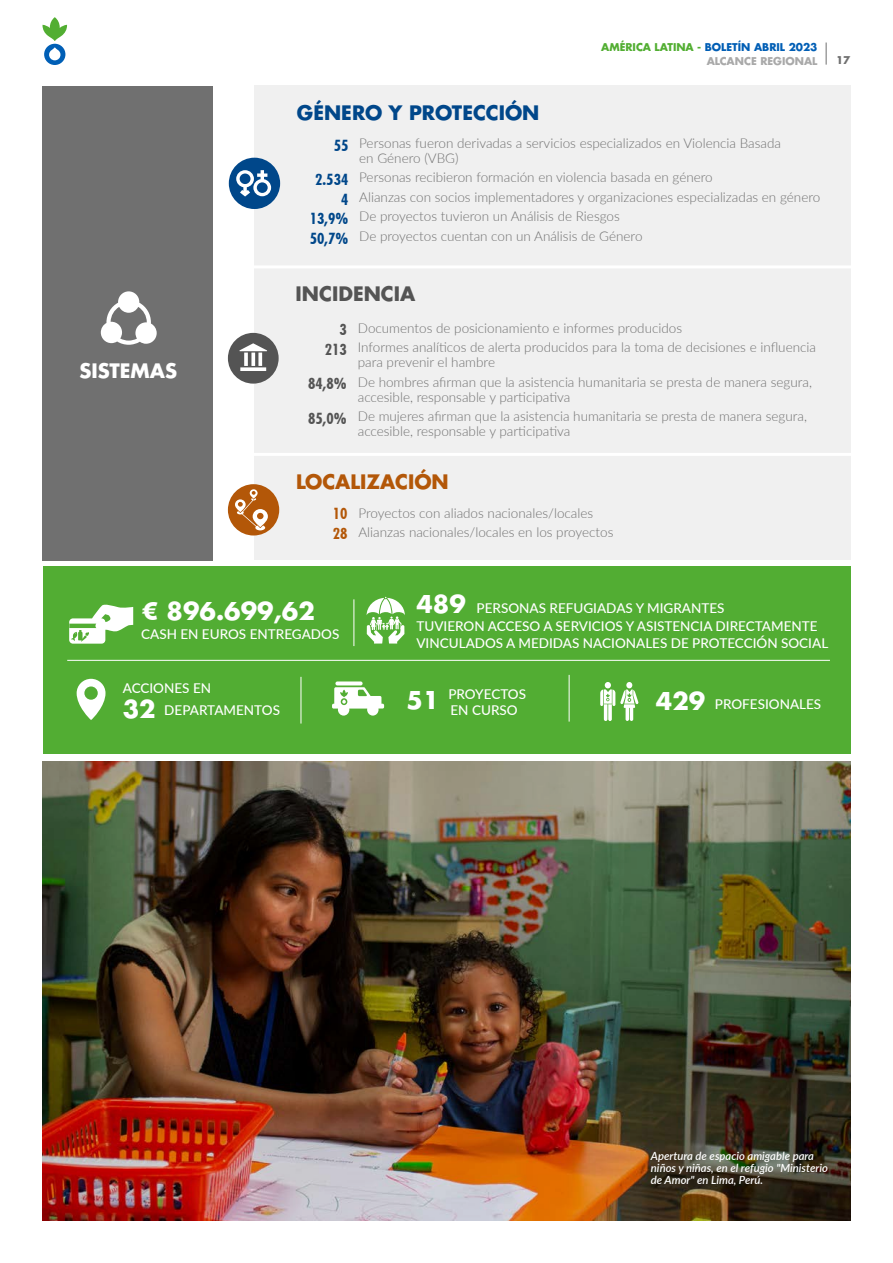
<style>
.page{position:relative;width:893px;height:1263px;background:#fff}
.page>*{position:absolute;margin:0;border:0;box-sizing:border-box;transform-origin:0 0}
.t1{font:700 24px "Futura LT Pro";color:#fff}
.t2{font:700 19.5px "Futura LT Pro";color:#00478a}
.t3{font:700 19.5px "Futura LT Pro";color:#b35708}
.t4{font:700 19.5px "Futura LT Pro";color:#545454}
.t5{font:700 19.5px "Futura LT Pro";color:#fff}
.t6{font:700 condensed 15px "Futura LT Pro";color:#00478a}
.t7{font:700 condensed 15px "Futura LT Pro";color:#545454}
.t8{font:700 condensed 15px "Futura LT Pro";color:#b35708}
.t9{font:300 13.5px/15px "Lato";color:#707070}
.t10{font:500 13.5px/16.5px "Lato";color:#fff}
.t11{font:italic 600 11.25px/12px "Lato";color:#fff}
.t12{font:700 10.5px/13.4px "Futura LT Pro";color:#005eb5;text-align:right}
.t13{font:700 10.5px "Futura LT Pro";color:#707070}
.s1{color:#52ae32}
.s2{color:#a9a9a9}
</style>
<div class="page">
<svg style="left:826px;top:43px;width:1px;height:22px"></svg>
<svg style="left:43px;top:17px;width:24px;height:48px"></svg>
<div style="left:254px;top:85px;width:596px;height:475px;background:#eaeaea"></div>
<hr style="left:238px;top:265px;width:628px;height:3px;background:#fff">
<hr style="left:240px;top:453px;width:628px;height:3px;background:#fff">
<div style="left:43px;top:86px;width:170px;height:474px;background:#707070"></div>
<svg style="left:101px;top:291px;width:56px;height:54px"></svg>
<div style="left:229px;top:158px;width:51px;height:51px;background:#00478a;border-radius:50%"></div>
<svg style="left:236px;top:170px;width:35px;height:27px"></svg>
<div style="left:228px;top:333px;width:51px;height:51px;background:#545454;border-radius:50%"></div>
<svg style="left:239px;top:343px;width:28px;height:28px"></svg>
<div style="left:228px;top:484px;width:51px;height:51px;background:#b35708;border-radius:50%"></div>
<svg style="left:235px;top:489px;width:33px;height:41px"></svg>
<div style="left:43px;top:567px;width:808px;height:187px;background:#52ad33"></div>
<hr style="left:67px;top:660px;width:763px;height:1px;background:#fff">
<hr style="left:354px;top:599px;width:1px;height:47px;background:#fff">
<hr style="left:301px;top:677px;width:1px;height:46px;background:#fff">
<hr style="left:569px;top:675px;width:1px;height:47px;background:#fff">
<svg style="left:69px;top:604px;width:64px;height:40px"></svg>
<svg style="left:332px;top:687px;width:52px;height:29px"></svg>
<svg style="left:335px;top:681px;width:28px;height:4px"></svg>
<svg style="left:600px;top:682px;width:39px;height:39px"></svg>
<svg style="left:77px;top:679px;width:29px;height:41px"></svg>
<img style="left:42px;top:761px;width:808px;height:459px">
<svg style="left:367px;top:597px;width:38px;height:46px"></svg>
<p class="t5" style="left:80px;top:355px;width:99px">SISTEMAS</p>
<p class="t2" style="left:297px;top:97px;width:244px">GÉNERO Y PROTECCIÓN</p>
<p class="t12" style="left:601px;top:40px;width:218px"><span class="s1">AMÉRICA LATINA -</span> BOLETÍN ABRIL 2023<br><span class="s2">ALCANCE REGIONAL</span></p>
<p class="t6" style="left:334px;top:135px;width:16px">55</p>
<p class="t6" style="left:315px;top:169px;width:35px">2.534</p>
<p class="t6" style="left:341px;top:189px;width:9px">4</p>
<p class="t6" style="left:310px;top:208px;width:40px">13,9%</p>
<p class="t6" style="left:310px;top:228px;width:40px">50,7%</p>
<p class="t9" style="left:359px;top:135px;width:423px">Personas fueron derivadas a servicios especializados en Violencia Basada</p>
<p class="t9" style="left:359px;top:150px;width:101px">en Género (VBG)</p>
<p class="t9" style="left:359px;top:170px;width:355px">Personas recibieron formación en violencia basada en género</p>
<p class="t9" style="left:359px;top:189px;width:463px">Alianzas con socios implementadores y organizaciones especializadas en género</p>
<p class="t9" style="left:359px;top:209px;width:262px">De proyectos tuvieron un Análisis de Riesgos</p>
<p class="t9" style="left:359px;top:228px;width:285px">De proyectos cuentan con un Análisis de Género</p>
<p class="t4" style="left:296px;top:279px;width:121px">INCIDENCIA</p>
<p class="t7" style="left:339px;top:320px;width:9px">3</p>
<p class="t7" style="left:325px;top:339px;width:24px">213</p>
<p class="t7" style="left:308px;top:374px;width:40px">84,8%</p>
<p class="t7" style="left:308px;top:408px;width:40px">85,0%</p>
<p class="t9" style="left:358px;top:320px;width:326px">Documentos de posicionamiento e informes producidos</p>
<p class="t9" style="left:358px;top:340px;width:460px">Informes analíticos de alerta producidos para la toma de decisiones e influencia para prevenir el hambre</p>
<p class="t9" style="left:358px;top:374px;width:456px">De hombres afirman que la asistencia humanitaria se presta de manera segura, accesible, responsable y participativa</p>
<p class="t9" style="left:358px;top:409px;width:451px">De mujeres afirman que la asistencia humanitaria se presta de manera segura, accesible, responsable y participativa</p>
<p class="t3" style="left:296px;top:467px;width:154px">LOCALIZACIÓN</p>
<p class="t8" style="left:333px;top:504px;width:16px">10</p>
<p class="t8" style="left:333px;top:523px;width:16px">28</p>
<p class="t9" style="left:358px;top:505px;width:236px">Proyectos con aliados nacionales/locales</p>
<p class="t9" style="left:358px;top:524px;width:257px">Alianzas nacionales/locales en los proyectos</p>
<p class="t13" style="left:836px;top:52px;width:16px">17</p>
<p class="t1" style="left:142px;top:593px;width:174px">€ 896.699,62</p>
<p class="t10" style="left:141px;top:625px;width:200px">CASH EN EUROS ENTREGADOS</p>
<p class="t10" style="left:123px;top:680px;width:90px">ACCIONES EN</p>
<p class="t1" style="left:123px;top:690px;width:34px">32</p>
<p class="t10" style="left:164px;top:701px;width:117px">DEPARTAMENTOS</p>
<p class="t1" style="left:416px;top:585px;width:51px">489</p>
<p class="t10" style="left:477px;top:600px;width:249px">PERSONAS REFUGIADAS Y MIGRANTES</p>
<p class="t10" style="left:416px;top:617px;width:413px">TUVIERON ACCESO A SERVICIOS Y ASISTENCIA DIRECTAMENTE<br>VINCULADOS A MEDIDAS NACIONALES DE PROTECCIÓN SOCIAL</p>
<p class="t1" style="left:406px;top:681px;width:34px">51</p>
<p class="t10" style="left:448px;top:686px;width:79px">PROYECTOS</p>
<p class="t1" style="left:656px;top:683px;width:51px">429</p>
<p class="t10" style="left:715px;top:695px;width:108px">PROFESIONALES</p>
<p class="t10" style="left:450px;top:702px;width:69px">EN CURSO</p>
<p class="t11" style="left:651px;top:1149px;width:178px">Apertura de espacio amigable para niños y niñas, en el refugio "Ministerio de Amor" en Lima, Perú.</p>
</div>
